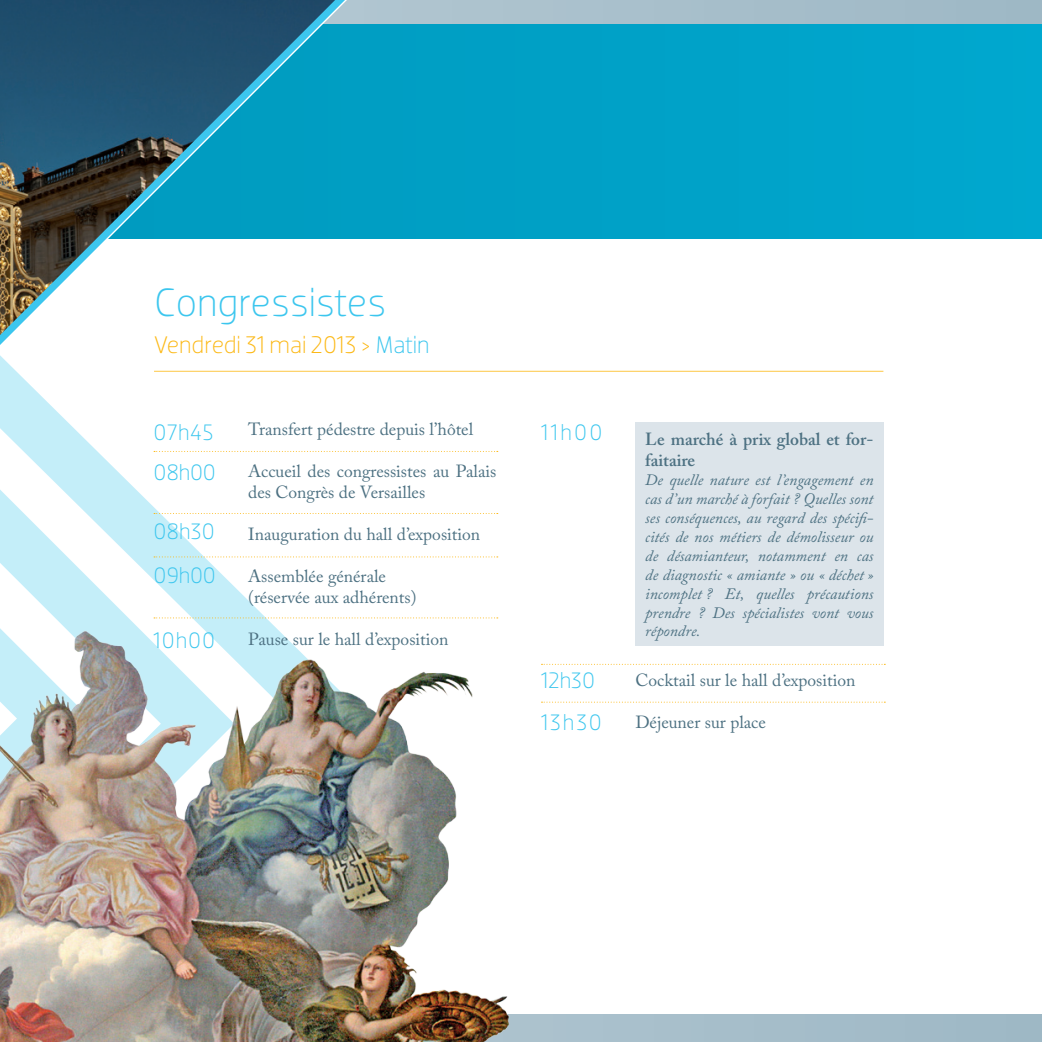
<style>
.page{position:relative;width:1042px;height:1042px;background:#a6beca}
.page>*{position:absolute;margin:0;border:0;box-sizing:border-box;transform-origin:0 0}
.t1{font:300 40.25px "Dobra";color:#3cc6ee}
.t2{font:300 24.5px "Dobra";color:#fcb814}
.t3{font:300 22.75px/40.2px "Dobra";letter-spacing:.015em;color:#3cc6ee}
.t4{font:300 22.75px/42px "Dobra";letter-spacing:.04em;color:#3cc6ee}
.t5{font:300 22.75px/43.8px "Dobra";letter-spacing:-.005em;color:#3cc6ee}
.t6{font:17.5px/21px "Adobe Caslon Pro";color:#4d7182}
.t7{font:600 17.5px/21px "Adobe Caslon Pro";color:#4d7182}
.t8{font:italic 15.75px/18.9px "Adobe Caslon Pro";color:#4d7182;text-align:justify}
.s1{color:#3cc6ee}
</style>
<div class="page">
<div style="left:0;top:235px;width:1042px;height:778px;background:#fff"></div>
<div style="left:0;top:25px;width:1042px;height:213px;background:#00a2c8"></div>
<svg style="left:0;top:24px;width:380px;height:604px"></svg>
<svg style="left:0;top:24px;width:379px;height:330px"></svg>
<svg style="left:0;top:0;width:375px;height:350px"></svg>
<img style="left:0;top:628px;width:531px;height:414px">
<hr style="left:154px;top:371px;width:729px;height:1px;background:#fcb814">
<div style="left:635px;top:422px;width:248px;height:223px;background:#dce4ea"></div>
<svg style="left:154px;top:556px;width:344px;height:1px"></svg>
<svg style="left:154px;top:451px;width:344px;height:1px"></svg>
<svg style="left:154px;top:617px;width:344px;height:1px"></svg>
<svg style="left:154px;top:513px;width:344px;height:1px"></svg>
<svg style="left:541px;top:664px;width:344px;height:1px"></svg>
<svg style="left:541px;top:702px;width:344px;height:1px"></svg>
<h1 class="t1" style="left:154px;top:279px;width:234px">Congressistes</h1>
<h2 class="t2" style="left:154px;top:330px;width:277px">Vendredi 31 mai 2013 &gt; <span class="s1">Matin</span></h2>
<h3 class="t3" style="left:154px;top:412px;width:64px">07h45<br>08h00</h3>
<h3 class="t5" style="left:154px;top:510px;width:64px">08h30<br>09h00</h3>
<h3 class="t3" style="left:154px;top:620px;width:63px">10h00</h3>
<p class="t6" style="left:248px;top:419px;width:226px">Transfert pédestre depuis l’hôtel</p>
<p class="t6" style="left:248px;top:461px;width:250px">Accueil des congressistes au Palais des Congrès de Versailles</p>
<p class="t6" style="left:248px;top:524px;width:233px">Inauguration du hall d’exposition</p>
<p class="t6" style="left:248px;top:566px;width:170px">Assemblée générale (réservée aux adhérents)</p>
<p class="t6" style="left:248px;top:629px;width:202px">Pause sur le hall d’exposition</p>
<h3 class="t3" style="left:541px;top:412px;width:63px">11h00</h3>
<h3 class="t4" style="left:541px;top:659px;width:62px">12h30<br>13h30</h3>
<p class="t7" style="left:645px;top:429px;width:230px">Le marché à prix global et for&shy;faitaire</p>
<p class="t8" style="left:645px;top:470px;width:230px">De quelle nature est l’engagement en cas d’un marché à forfait ? Quelles sont ses conséquences, au regard des spécifi&shy;cités de nos métiers de démolisseur ou de désamianteur, notamment en cas de diagnostic « amiante » ou « déchet » incomplet ? Et, quelles précautions prendre ? Des spécialistes vont vous répondre.</p>
<p class="t6" style="left:635px;top:670px;width:222px">Cocktail sur le hall d’exposition</p>
<p class="t6" style="left:635px;top:712px;width:132px">Déjeuner sur place</p>
</div>
